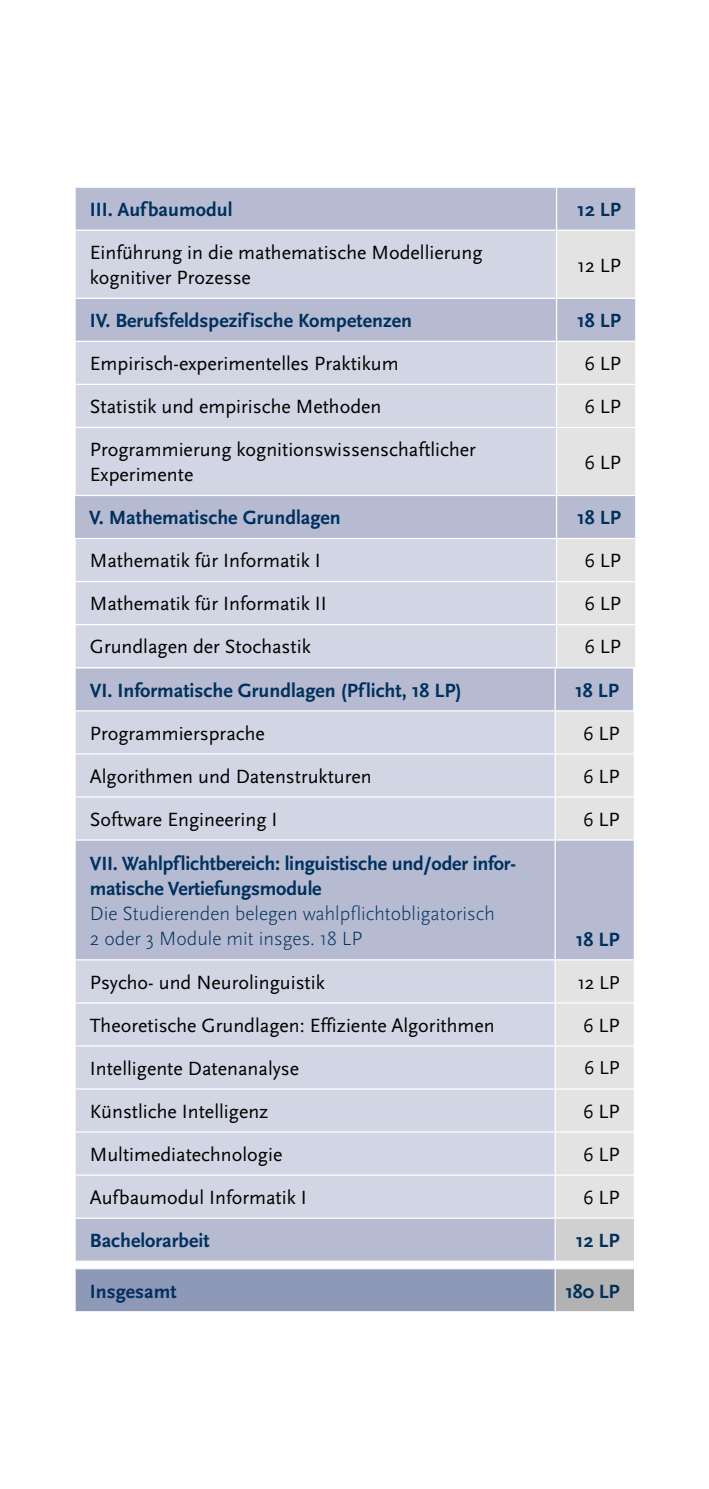
<style>
.page{position:relative;width:709px;height:1489px;background:#fff}
.page>*{position:absolute;margin:0;border:0;box-sizing:border-box;transform-origin:0 0}
.t1{font:20px/25px "Scala Sans Pro";color:#000}
.t2{font:700 20px/25px "Scala Sans Pro";color:#00305d}
.t3{font:300 20px/25px "Scala Sans Pro";color:#00305d}
.t4{font:19.5px "Scala Sans Pro";color:#000}
</style>
<div class="page">
<div style="left:76px;top:188px;width:559px;height:41px;background:#b6bbd1"></div>
<svg style="left:75px;top:231px;width:560px;height:436px"></svg>
<hr style="left:556px;top:188px;width:1px;height:41px;background:#fff">
<hr style="left:556px;top:299px;width:1px;height:42px;background:#fff">
<hr style="left:556px;top:496px;width:1px;height:42px;background:#fff">
<hr style="left:74px;top:427px;width:482px;height:1px;background:#fff">
<hr style="left:74px;top:428px;width:2px;height:67px;background:#fff">
<hr style="left:74px;top:495px;width:482px;height:1px;background:#fff">
<hr style="left:556px;top:495px;width:79px;height:1px;background:#fff">
<hr style="left:556px;top:428px;width:1px;height:67px;background:#fff">
<hr style="left:556px;top:427px;width:79px;height:1px;background:#fff">
<hr style="left:556px;top:538px;width:79px;height:1px;background:#fff">
<hr style="left:556px;top:581px;width:79px;height:1px;background:#fff">
<hr style="left:556px;top:624px;width:79px;height:1px;background:#fff">
<hr style="left:74px;top:538px;width:482px;height:1px;background:#fff">
<hr style="left:74px;top:539px;width:2px;height:42px;background:#fff">
<hr style="left:556px;top:539px;width:1px;height:42px;background:#fff">
<hr style="left:74px;top:581px;width:482px;height:1px;background:#fff">
<hr style="left:74px;top:582px;width:2px;height:42px;background:#fff">
<hr style="left:556px;top:582px;width:1px;height:42px;background:#fff">
<hr style="left:74px;top:624px;width:482px;height:1px;background:#fff">
<hr style="left:74px;top:625px;width:2px;height:42px;background:#fff">
<hr style="left:556px;top:625px;width:1px;height:42px;background:#fff">
<div style="left:76px;top:668px;width:557px;height:592px;background:#b6bbd1"></div>
<svg style="left:76px;top:711px;width:478px;height:506px;fill:#d2d5e3"></svg>
<svg style="left:556px;top:711px;width:77px;height:506px"></svg>
<div style="left:555px;top:1218px;width:78px;height:43px;background:#d0d0d0"></div>
<div style="left:75px;top:1268px;width:480px;height:43px;background:#8e98b7"></div>
<div style="left:555px;top:1268px;width:78px;height:43px;background:#b3b2b2"></div>
<hr style="left:554px;top:668px;width:2px;height:42px;background:#fff">
<hr style="left:554px;top:840px;width:2px;height:119px;background:#fff">
<hr style="left:554px;top:711px;width:2px;height:42px;background:#fff">
<hr style="left:554px;top:754px;width:2px;height:42px;background:#fff">
<hr style="left:554px;top:797px;width:2px;height:42px;background:#fff">
<hr style="left:74px;top:1088px;width:481px;height:1px;background:#fff">
<hr style="left:555px;top:1088px;width:78px;height:1px;background:#fff">
<hr style="left:554px;top:1089px;width:2px;height:42px;background:#fff">
<hr style="left:74px;top:1131px;width:481px;height:1px;background:#fff">
<hr style="left:555px;top:1131px;width:78px;height:1px;background:#fff">
<hr style="left:554px;top:1132px;width:2px;height:42px;background:#fff">
<hr style="left:74px;top:1174px;width:481px;height:1px;background:#fff">
<hr style="left:555px;top:1174px;width:78px;height:1px;background:#fff">
<hr style="left:554px;top:1175px;width:2px;height:42px;background:#fff">
<hr style="left:74px;top:1217px;width:481px;height:1px;background:#fff">
<hr style="left:555px;top:1217px;width:78px;height:1px;background:#fff">
<hr style="left:554px;top:1218px;width:2px;height:42px;background:#fff">
<hr style="left:555px;top:1260px;width:78px;height:1px;background:#fff">
<hr style="left:74px;top:1267px;width:481px;height:2px;background:#fff">
<hr style="left:74px;top:1269px;width:2px;height:41px;background:#fff">
<hr style="left:555px;top:1267px;width:78px;height:2px;background:#fff">
<hr style="left:554px;top:1269px;width:2px;height:41px;background:#fff">
<hr style="left:74px;top:1310px;width:481px;height:2px;background:#fff">
<hr style="left:555px;top:1310px;width:78px;height:2px;background:#fff">
<hr style="left:74px;top:753px;width:481px;height:1px;background:#fff">
<hr style="left:555px;top:753px;width:78px;height:1px;background:#fff">
<hr style="left:74px;top:796px;width:481px;height:1px;background:#fff">
<hr style="left:555px;top:796px;width:78px;height:1px;background:#fff">
<hr style="left:74px;top:710px;width:481px;height:1px;background:#fff">
<hr style="left:555px;top:710px;width:79px;height:1px;background:#fff">
<hr style="left:74px;top:839px;width:481px;height:1px;background:#fff">
<hr style="left:555px;top:839px;width:78px;height:1px;background:#fff">
<hr style="left:74px;top:959px;width:481px;height:1px;background:#fff">
<hr style="left:554px;top:960px;width:2px;height:42px;background:#fff">
<hr style="left:555px;top:1002px;width:78px;height:1px;background:#fff">
<hr style="left:554px;top:1046px;width:2px;height:42px;background:#fff">
<hr style="left:555px;top:1045px;width:78px;height:1px;background:#fff">
<hr style="left:74px;top:1002px;width:481px;height:1px;background:#fff">
<hr style="left:554px;top:1003px;width:2px;height:42px;background:#fff">
<hr style="left:74px;top:1045px;width:481px;height:1px;background:#fff">
<hr style="left:555px;top:959px;width:78px;height:1px;background:#fff">
<p class="t2" style="left:90px;top:197px;width:144px">III. Aufbaumodul</p>
<p class="t2" style="left:577px;top:197px;width:45px">12 LP</p>
<p class="t1" style="left:90px;top:240px;width:394px">Einführung in die mathematische Modellierung kognitiver Prozesse</p>
<p class="t1" style="left:577px;top:253px;width:45px">12 LP</p>
<p class="t2" style="left:90px;top:308px;width:323px">IV. Berufsfeldspezifische Kompetenzen</p>
<p class="t2" style="left:577px;top:308px;width:45px">18 LP</p>
<p class="t1" style="left:90px;top:351px;width:310px">Empirisch-experimentelles Praktikum</p>
<p class="t1" style="left:584px;top:351px;width:38px">6 LP</p>
<p class="t1" style="left:90px;top:394px;width:293px">Statistik und empirische Methoden</p>
<p class="t1" style="left:584px;top:394px;width:38px">6 LP</p>
<p class="t1" style="left:90px;top:437px;width:387px">Programmierung kognitionswissenschaftlicher<br>Experimente</p>
<p class="t1" style="left:584px;top:450px;width:38px">6 LP</p>
<p class="t2" style="left:89px;top:505px;width:253px">V. Mathematische Grundlagen</p>
<p class="t2" style="left:577px;top:505px;width:45px">18 LP</p>
<p class="t1" style="left:90px;top:548px;width:232px">Mathematik für Informatik I</p>
<p class="t1" style="left:584px;top:548px;width:38px">6 LP</p>
<p class="t1" style="left:90px;top:591px;width:238px">Mathematik für Informatik II</p>
<p class="t1" style="left:584px;top:591px;width:38px">6 LP</p>
<p class="t1" style="left:90px;top:634px;width:222px">Grundlagen der Stochastik</p>
<p class="t1" style="left:584px;top:634px;width:38px">6 LP</p>
<p class="t2" style="left:90px;top:677px;width:373px">VI. Informatische Grundlagen (Pflicht, 18 LP)</p>
<p class="t2" style="left:575px;top:677px;width:45px">18 LP</p>
<p class="t1" style="left:90px;top:720px;width:176px">Programmiersprache</p>
<p class="t1" style="left:582px;top:720px;width:38px">6 LP</p>
<p class="t1" style="left:90px;top:763px;width:283px">Algorithmen und Datenstrukturen</p>
<p class="t1" style="left:582px;top:763px;width:38px">6 LP</p>
<p class="t1" style="left:90px;top:806px;width:189px">Software Engineering I</p>
<p class="t1" style="left:582px;top:806px;width:38px">6 LP</p>
<p class="t2" style="left:90px;top:850px;width:427px">VII. Wahlpflichtbereich: linguistische und/oder infor&shy;matische Vertiefungsmodule</p>
<p class="t3" style="left:90px;top:900px;width:406px">Die Studierenden belegen wahlpflichtobligatorisch<br>2 oder 3 Module mit insges. 18 LP</p>
<p class="t2" style="left:575px;top:926px;width:45px">18 LP</p>
<p class="t1" style="left:90px;top:969px;width:236px">Psycho- und Neurolinguistik</p>
<p class="t4" style="left:577px;top:970px;width:44px">12 LP</p>
<p class="t1" style="left:90px;top:1012px;width:406px">Theoretische Grundlagen: Effiziente Algorithmen</p>
<p class="t1" style="left:582px;top:1012px;width:38px">6 LP</p>
<p class="t1" style="left:90px;top:1055px;width:211px">Intelligente Datenanalyse</p>
<p class="t4" style="left:584px;top:1056px;width:37px">6 LP</p>
<p class="t1" style="left:90px;top:1098px;width:180px">Künstliche Intelligenz</p>
<p class="t1" style="left:582px;top:1098px;width:38px">6 LP</p>
<p class="t1" style="left:90px;top:1141px;width:194px">Multimediatechnologie</p>
<p class="t1" style="left:582px;top:1141px;width:38px">6 LP</p>
<p class="t1" style="left:90px;top:1184px;width:218px">Aufbaumodul Informatik I</p>
<p class="t1" style="left:582px;top:1184px;width:38px">6 LP</p>
<p class="t2" style="left:90px;top:1228px;width:121px">Bachelorarbeit</p>
<p class="t2" style="left:576px;top:1228px;width:45px">12 LP</p>
<p class="t2" style="left:90px;top:1278px;width:88px">Insgesamt</p>
<p class="t2" style="left:565px;top:1278px;width:56px">180 LP</p>
</div>
